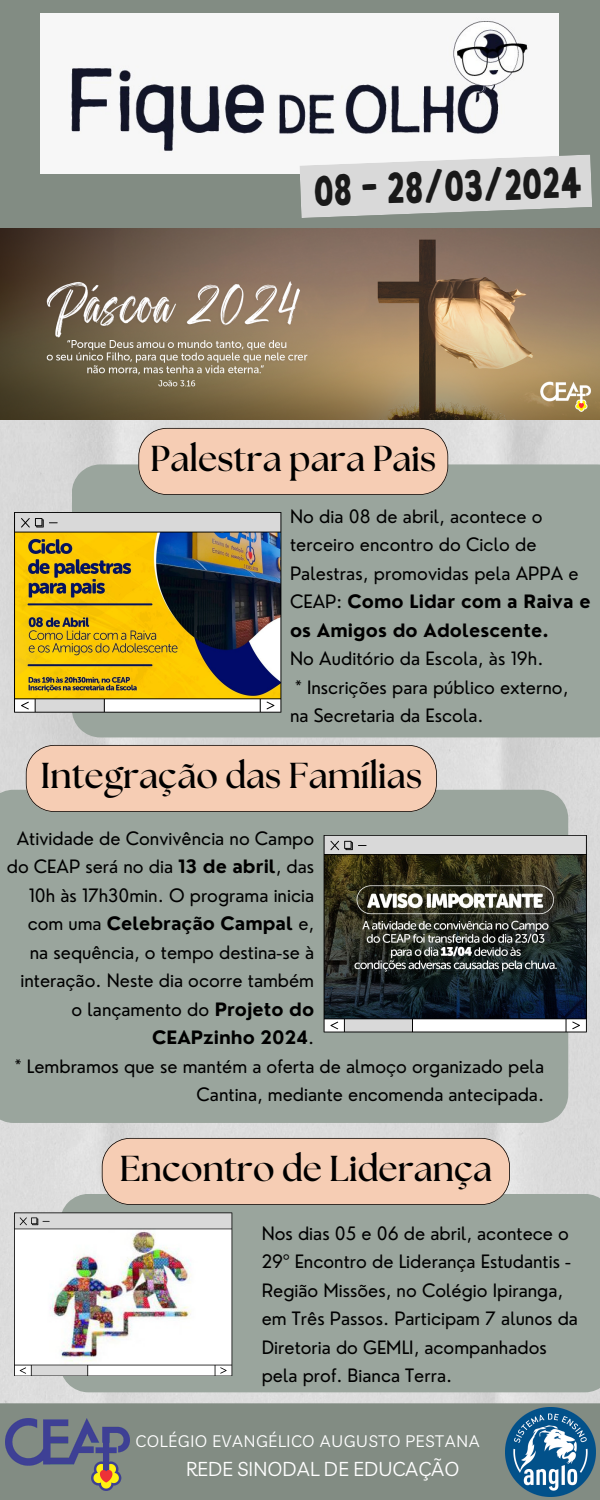
<style>
.page{position:relative;width:600px;height:1500px;background:#fff}
.page>*{position:absolute;margin:0;border:0;box-sizing:border-box;transform-origin:0 0}
.t1{font:42.8px "Bobby Jones";color:#191919}
.t2{font:700 36px "The Seasons";color:#000}
.t3{font:19.6px "Livvic";color:#fff}
.t4{font:18px/28.5px "Nourd";color:#000}
.t5{font:16.3px "Livvic";letter-spacing:.04em;color:#fff}
.s1{font-weight:700}
</style>
<div class="page">
<img style="left:0;top:419px;width:600px;height:984px">
<div style="left:72px;top:464px;width:528px;height:273px;background:#9aa59d"></div>
<img style="left:14px;top:512px;width:267px;height:201px">
<div style="left:0;top:790px;width:568px;height:333px;background:#9aa59d"></div>
<div style="left:26px;top:745px;width:411px;height:67px;background:#f6cdb4"></div>
<svg style="left:324px;top:835px;width:263px;height:197px;background:#4f534f"></svg>
<div style="left:60px;top:1194px;width:540px;height:198px;background:#9aa59d"></div>
<img style="left:14px;top:1212px;width:218px;height:164px">
<div style="left:0;top:0;width:600px;height:229px;background:#828c83"></div>
<img style="left:41px;top:13px;width:517px;height:161px">
<svg style="left:299px;top:155px;width:293px;height:63px;background:#d3d4d3"></svg>
<img style="left:0;top:229px;width:600px;height:190px">
<div style="left:0;top:1403px;width:600px;height:97px;background:#828c83"></div>
<img style="left:506px;top:1408px;width:89px;height:89px">
<img style="left:5px;top:1418px;width:124px;height:72px">
<svg style="left:138px;top:428px;width:310px;height:67px;background:#edc7af"></svg>
<div style="left:102px;top:1138px;width:408px;height:67px;background:#f6cdb4"></div>
<p class="t1" style="left:313px;top:164px;width:270px;rotate:-2deg">08 - 28/03/2024</p>
<h4 class="t2" style="left:150px;top:443px;width:288px">Palestra para Pais</h4>
<h2 class="t4" style="left:290px;top:502px;width:302px">No dia 08 de abril, acontece o terceiro encontro do Ciclo de<br>Palestras, promovidas pela APPA e<br>CEAP: <span class="s1">Como Lidar com a Raiva e os Amigos do Adolescente.<br></span>No Auditório da Escola, às 19h.<br>* Inscrições para público externo,<br>na Secretaria da Escola.</h2>
<h1 class="t2" style="left:40px;top:760px;width:383px">Integração das Famílias</h1>
<h4 class="t4" style="left:7px;top:824px;width:309px;text-align:right">Atividade de Convivência no Campo do CEAP será no dia <span class="s1">13 de abril</span>, das<br>10h às 17h30min. O programa inicia com uma <span class="s1">Celebração Campal</span> e, na sequência, o tempo destina-se à interação. Neste dia ocorre também o lançamento do <span class="s1">Projeto do<br>CEAPzinho 2024</span>.</h4>
<h3 class="t4" style="left:15px;top:1052px;width:531px;text-align:right">* Lembramos que se mantém a oferta de almoço organizado pela<br>Cantina, mediante encomenda antecipada.</h3>
<p class="t2" style="left:119px;top:1153px;width:374px">Encontro de Liderança</p>
<p class="t4" style="left:262px;top:1219px;width:318px">Nos dias 05 e 06 de abril, acontece o 29º Encontro de Liderança Estudantis - Região Missões, no Colégio Ipiranga, em Três Passos. Participam 7 alunos da Diretoria do GEMLI, acompanhados pela prof. Bianca Terra.</p>
<p class="t5" style="left:136px;top:1431px;width:346px">COLÉGIO EVANGÉLICO AUGUSTO PESTANA</p>
<p class="t3" style="left:186px;top:1457px;width:275px">REDE SINODAL DE EDUCAÇÃO</p>
</div>
